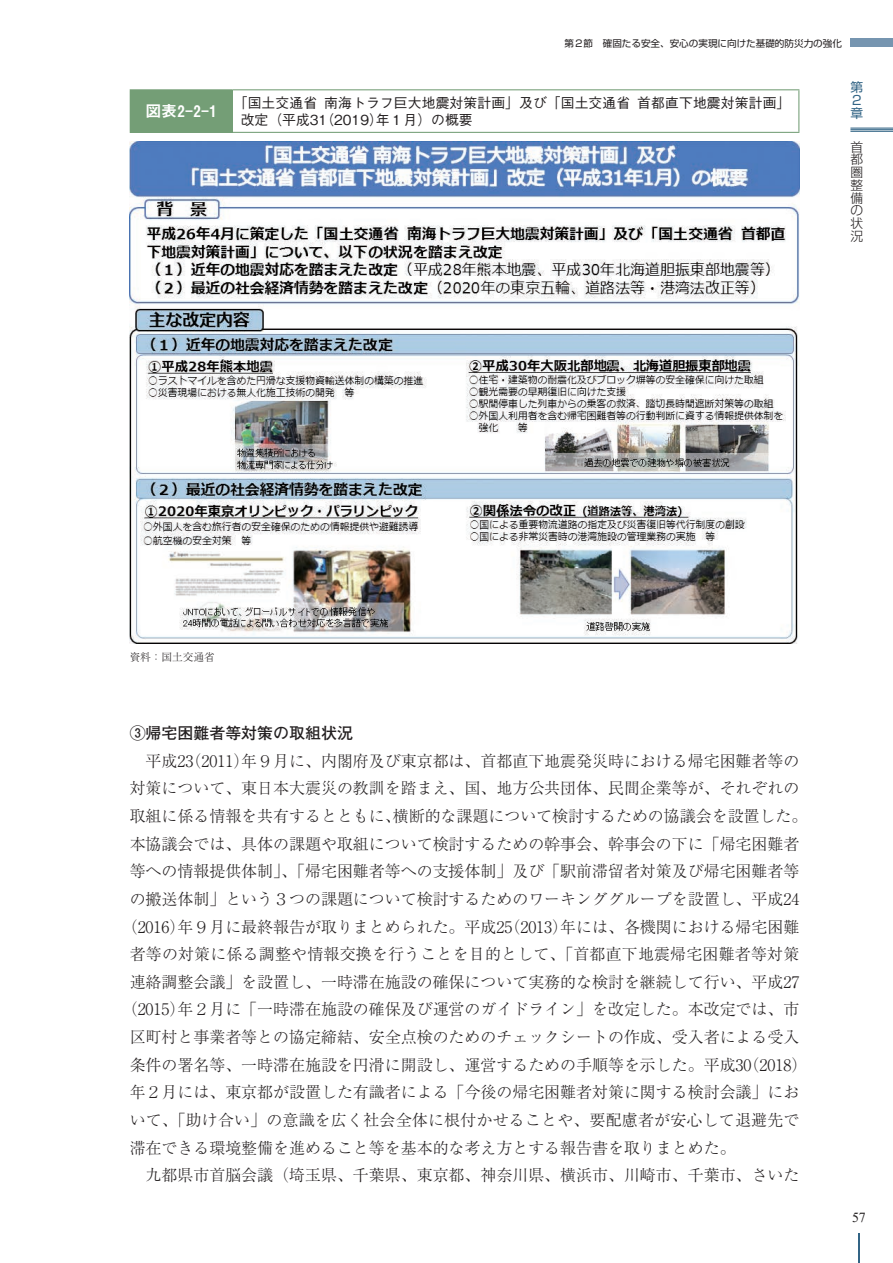
<style>
.page{position:relative;width:893px;height:1263px;background:#fff}
.page>*{position:absolute;margin:0;border:0;box-sizing:border-box;transform-origin:0 0}
.t1{font:300 15.9px "Ryumin Pr 6 N";color:#231f20}
.t2{font:700 15.9px "Futo Go B101 Pr 6 N";color:#231f20}
.t3{font:15.9px "Midashi Go Pr 6 N MB31";color:#fff}
.t4{font:500 13.8px/17px "Gothic BBB Pr 6 N";letter-spacing:.01em;color:#231f20}
.t5{font:13.8px "Times New Roman";color:#231f20}
.t6{font:300 12.75px/12.8px "Shin Go Pr 6 N";color:#231f20;text-align:justify}
.t7{font:12.75px/12.8px "Shin Go Pr 6 N";color:#326485}
.t8{font:300 10.65px "Ryumin Pr 6 N";color:#231f20}
.t9{font:9.6px "Shin Go Pr 6 N";color:#231f20}
</style>
<div class="page">
<div style="left:850px;top:38px;width:43px;height:9px;background:#7695b0"></div>
<img style="left:130px;top:141px;width:669px;height:502px">
<div style="left:130px;top:90px;width:102px;height:42px;background:#749e76"></div>
<hr style="left:130px;top:89px;width:102px;height:1px;background:#749e76">
<hr style="left:232px;top:89px;width:567px;height:1px;background:#749e76">
<hr style="left:232px;top:90px;width:1px;height:42px;background:#749e76">
<hr style="left:798px;top:90px;width:1px;height:42px;background:#749e76">
<hr style="left:130px;top:132px;width:102px;height:1px;background:#749e76">
<hr style="left:232px;top:132px;width:567px;height:1px;background:#749e76">
<hr style="left:850px;top:128px;width:43px;height:1px;background:#326485">
<hr style="left:850px;top:129px;width:43px;height:1px;background:#326485">
<hr style="left:850px;top:131px;width:43px;height:1px;background:#326485">
<hr style="left:858px;top:1233px;width:1px;height:30px;background:#326485">
<p class="t9" style="left:564px;top:35px;width:279px">第２節　確固たる安全、安心の実現に向けた基礎的防災力の強化</p>
<p class="t3" style="left:145px;top:98px;width:73px">図表2-2-1</p>
<p class="t4" style="left:241px;top:93px;width:551px;text-indent:-7px">「国土交通省 南海トラフ巨大地震対策計画」及び「国土交通省 首都直下地震対策計画」改定（平成31（2019）年１月）の概要</p>
<p class="t7" style="left:850px;top:80px;width:14px">第<br>２章</p>
<p class="t6" style="left:850px;top:139px;width:14px">首都圏整備の状況</p>
<p class="t8" style="left:130px;top:648px;width:87px">資料：国土交通省</p>
<p class="t2" style="left:130px;top:720px;width:225px">③帰宅困難者等対策の取組状況</p>
<p class="t1" style="left:130px;top:748px;width:671px">　平成23（2011）年９月に、内閣府及び東京都は、首都直下地震発災時における帰宅困難者等の</p>
<p class="t1" style="left:130px;top:776px;width:671px">対策について、東日本大震災の教訓を踏まえ、国、地方公共団体、民間企業等が、それぞれの</p>
<p class="t1" style="left:130px;top:803px;width:679px">取組に係る情報を共有するとともに、横断的な課題について検討するための協議会を設置した。</p>
<p class="t1" style="left:130px;top:831px;width:671px">本協議会では、具体の課題や取組について検討するための幹事会、幹事会の下に「帰宅困難者</p>
<p class="t1" style="left:130px;top:859px;width:671px">等への情報提供体制」、「帰宅困難者等への支援体制」及び「駅前滞留者対策及び帰宅困難者等</p>
<p class="t1" style="left:130px;top:886px;width:671px">の搬送体制」という３つの課題について検討するためのワーキンググループを設置し、平成24</p>
<p class="t1" style="left:122px;top:914px;width:679px">（2016）年９月に最終報告が取りまとめられた。平成25（2013）年には、各機関における帰宅困難</p>
<p class="t1" style="left:130px;top:942px;width:671px">者等の対策に係る調整や情報交換を行うことを目的として、「首都直下地震帰宅困難者等対策</p>
<p class="t1" style="left:130px;top:969px;width:671px">連絡調整会議」を設置し、一時滞在施設の確保について実務的な検討を継続して行い、平成27</p>
<p class="t1" style="left:122px;top:997px;width:679px">（2015）年２月に「一時滞在施設の確保及び運営のガイドライン」を改定した。本改定では、市</p>
<p class="t1" style="left:130px;top:1025px;width:671px">区町村と事業者等との協定締結、安全点検のためのチェックシートの作成、受入者による受入</p>
<p class="t1" style="left:130px;top:1052px;width:679px">条件の署名等、一時滞在施設を円滑に開設し、運営するための手順等を示した。平成30（2018）</p>
<p class="t1" style="left:130px;top:1080px;width:671px">年２月には、東京都が設置した有識者による「今後の帰宅困難者対策に関する検討会議」にお</p>
<p class="t1" style="left:130px;top:1107px;width:671px">いて、「助け合い」の意識を広く社会全体に根付かせることや、要配慮者が安心して退避先で</p>
<p class="t1" style="left:130px;top:1135px;width:607px">滞在できる環境整備を進めること等を基本的な考え方とする報告書を取りまとめた。</p>
<p class="t1" style="left:130px;top:1163px;width:671px">　九都県市首脳会議（埼玉県、千葉県、東京都、神奈川県、横浜市、川崎市、千葉市、さいた</p>
<p class="t5" style="left:852px;top:1208px;width:15px">57</p>
</div>
